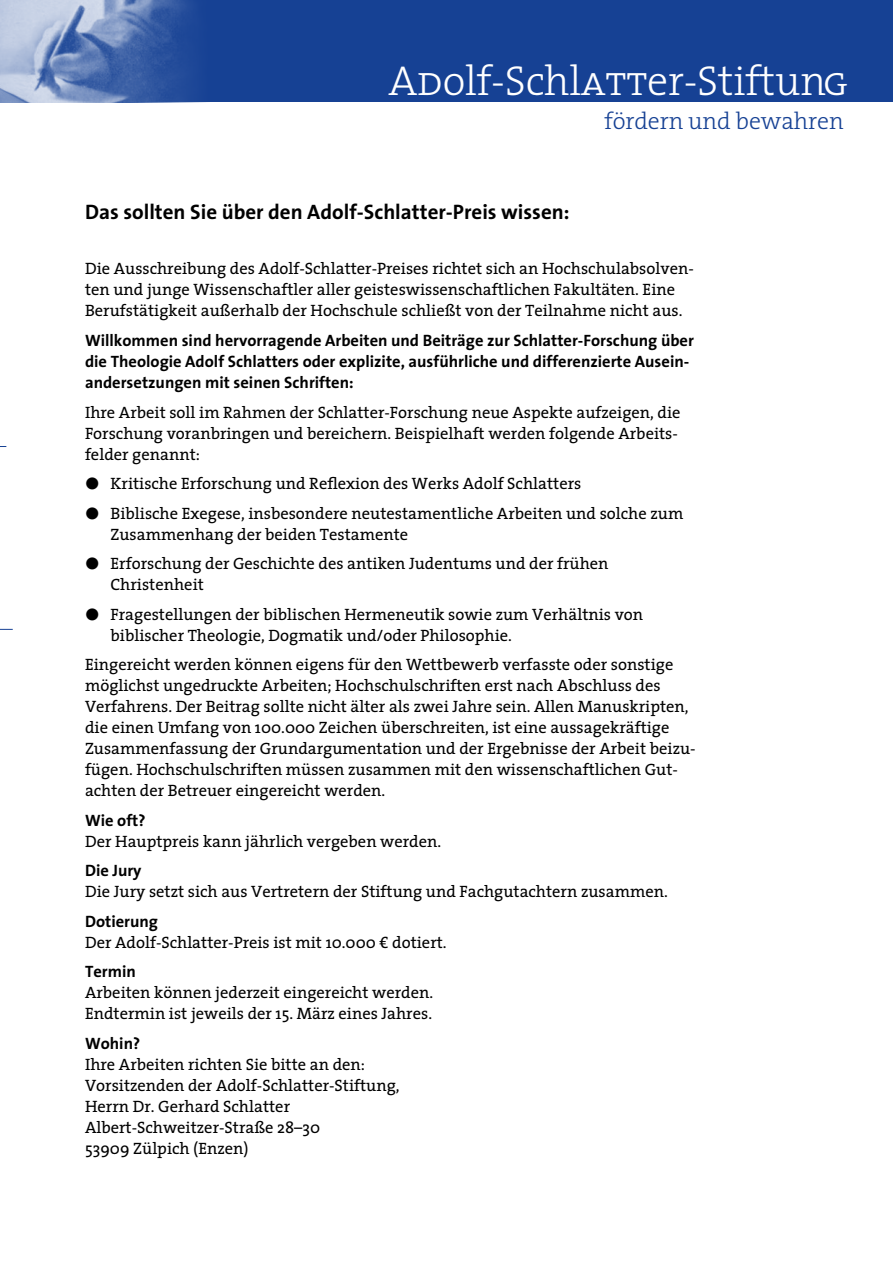
<style>
.page{position:relative;width:893px;height:1263px;background:#fff}
.page>*{position:absolute;margin:0;border:0;box-sizing:border-box;transform-origin:0 0}
.t1{font:300 42px "The Serif";letter-spacing:-.005em;color:#fff}
.t2{font:300 23.85px "The Serif";letter-spacing:-.005em;color:#164194}
.t3{font:700 21px "The Sans";color:#000}
.t4{font:16.5px/21px "The Serif";color:#000}
.t5{font:700 16.5px/21px "The Sans";color:#000}
.s1{font-family:"The Serif Light Caps";font-weight:400}
.s2{font-family:"The Serif Bold Expert"}
</style>
<div class="page">
<div style="left:0;top:0;width:893px;height:102px;background:#164194"></div>
<img style="left:0;top:0;width:192px;height:102px">
<svg style="left:0;top:629px;width:13px;height:1px"></svg>
<h1 class="t1" style="left:388px;top:46px;width:461px"><span class="s1">Ad</span>olf-<span class="s1">S</span>chl<span class="s1">att</span>er-Stiftun<span class="s1">g</span></h1>
<h2 class="t2" style="left:605px;top:101px;width:241px">fördern und bewahren</h2>
<p class="t3" style="left:85px;top:195px;width:486px">Das sollten Sie über den Adolf-Schlatter-Preis wissen:</p>
<p class="t4" style="left:85px;top:258px;width:610px">Die Ausschreibung des Adolf-Schlatter-Preises richtet sich an Hochschulabsolven&shy;ten und junge Wissenschaftler aller geisteswissenschaftlichen Fakultäten. Eine<br>Berufstätigkeit außerhalb der Hochschule schließt von der Teilnahme nicht aus.</p>
<p class="t5" style="left:85px;top:329px;width:610px">Willkommen sind hervorragende Arbeiten und Beiträge zur Schlatter-Forschung über die Theologie Adolf Schlatters oder explizite, ausführliche und differenzierte Ausein&shy;andersetzungen mit seinen Schriften:</p>
<p class="t4" style="left:85px;top:401px;width:597px">Ihre Arbeit soll im Rahmen der Schlatter-Forschung neue Aspekte aufzeigen, die<br>Forschung voranbringen und bereichern. Beispielhaft werden folgende Arbeits&shy;felder genannt:</p>
<p class="t4" style="left:85px;top:468px;width:600px;line-height:29.5px"><span class="s2">ö</span> Kritische Erforschung und Reflexion des Werks Adolf Schlatters<br><span class="s2">ö</span> Biblische Exegese, insbesondere neutestamentliche Arbeiten und solche zum</p>
<p class="t4" style="left:85px;top:519px;width:525px;line-height:29.5px;text-indent:26px">Zusammenhang der beiden Testamente<br><span class="s2">ö</span> Erforschung der Geschichte des antiken Judentums und der frühen</p>
<p class="t4" style="left:85px;top:569px;width:560px;line-height:29.5px;text-indent:26px">Christenheit<br><span class="s2">ö</span> Fragestellungen der biblischen Hermeneutik sowie zum Verhältnis von</p>
<p class="t4" style="left:85px;top:620px;width:590px;line-height:29.5px;text-indent:26px">biblischer Theologie, Dogmatik und/oder Philosophie.<br>Eingereicht werden können eigens für den Wettbewerb verfasste oder sonstige</p>
<p class="t4" style="left:85px;top:674px;width:612px">möglichst ungedruckte Arbeiten; Hochschulschriften erst nach Abschluss des Verfahrens. Der Beitrag sollte nicht älter als zwei Jahre sein. Allen Manuskripten, die einen Umfang von 100.000 Zeichen überschreiten, ist eine aussagekräftige Zusammenfassung der Grundargumentation und der Ergebnisse der Arbeit beizu&shy;fügen. Hochschulschriften müssen zusammen mit den wissenschaftlichen Gut&shy;achten der Betreuer eingereicht werden.</p>
<p class="t5" style="left:85px;top:809px;width:62px">Wie oft?</p>
<p class="t4" style="left:85px;top:830px;width:358px">Der Hauptpreis kann jährlich vergeben werden.</p>
<p class="t5" style="left:85px;top:860px;width:58px">Die Jury</p>
<p class="t4" style="left:85px;top:880px;width:584px">Die Jury setzt sich aus Vertretern der Stiftung und Fachgutachtern zusammen.</p>
<p class="t5" style="left:85px;top:910px;width:75px">Dotierung</p>
<p class="t4" style="left:85px;top:931px;width:363px">Der Adolf-Schlatter-Preis ist mit 10.000 € dotiert.</p>
<p class="t5" style="left:85px;top:961px;width:52px">Termin</p>
<p class="t4" style="left:85px;top:981px;width:350px">Arbeiten können jederzeit eingereicht werden.<br>Endtermin ist jeweils der 15. März eines Jahres.</p>
<p class="t5" style="left:85px;top:1032px;width:57px">Wohin?</p>
<p class="t4" style="left:85px;top:1053px;width:316px">Ihre Arbeiten richten Sie bitte an den:<br>Vorsitzenden der Adolf-Schlatter-Stiftung, Herrn Dr. Gerhard Schlatter Albert-Schweitzer-Straße 28–30<br>53909 Zülpich (Enzen)</p>
</div>
